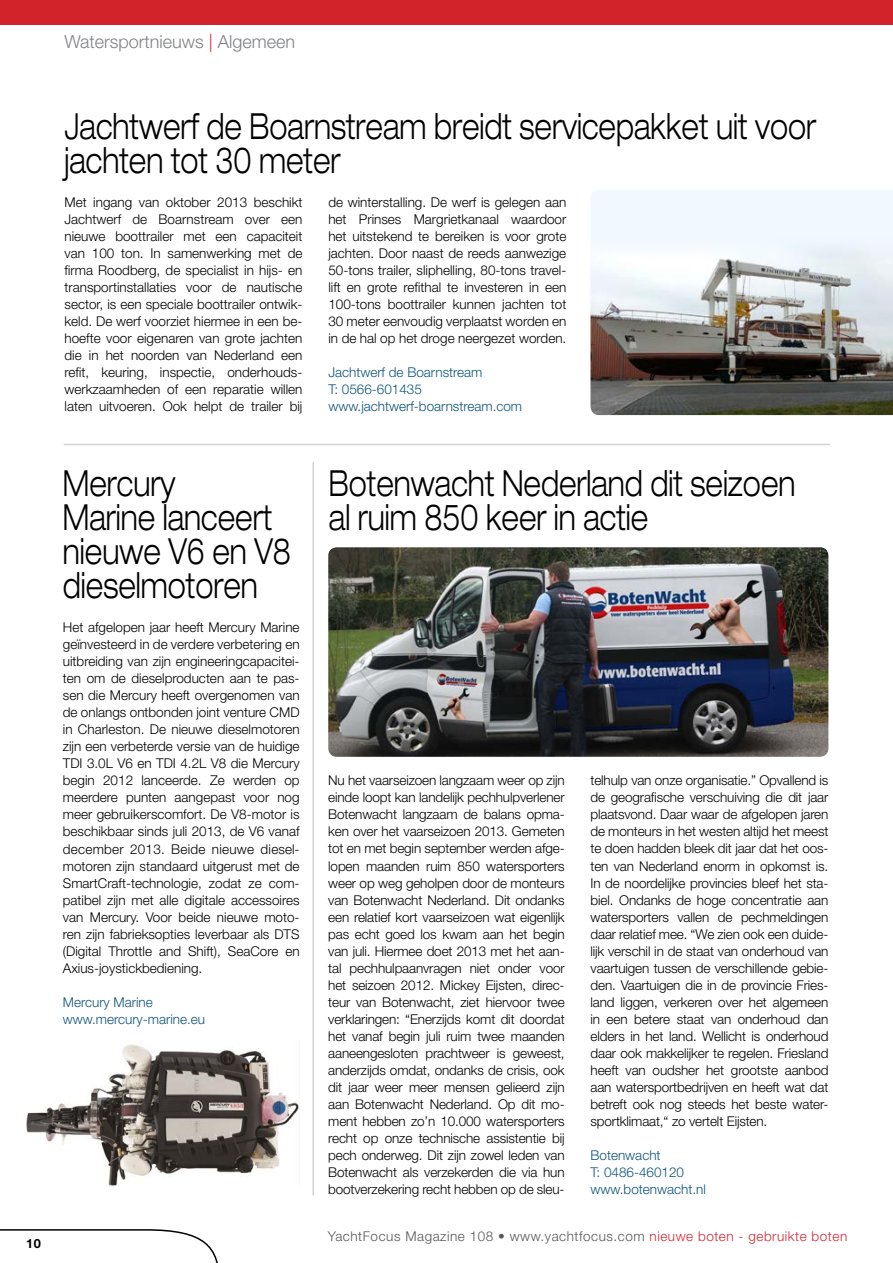
<style>
.page{position:relative;width:893px;height:1263px;background:#fff}
.page>*{position:absolute;margin:0;border:0;box-sizing:border-box;transform-origin:0 0}
.t1{font:300 expanded 36px/34px "Helvetica Neue";color:#000;scale:.75 1}
.t2{font:300 18px "Helvetica Neue";color:#808285}
.t3{font:300 13.5px/17px "Helvetica Neue";color:#000;text-align:justify}
.t4{font:300 13.5px/17px "Helvetica Neue";color:#0f557b}
.t5{font:300 13.5px "Helvetica Neue";letter-spacing:.04em;color:#58595b}
.t6{font:700 12.75px "Helvetica Neue";color:#000}
.s1{color:#d2232a}
.s2{color:#d22a35}
</style>
<div class="page">
<div style="left:0;top:0;width:893px;height:25px;background:#d2232a"></div>
<hr style="left:64px;top:444px;width:766px;height:1px;background:#d1d3d4">
<svg style="left:0;top:1229px;width:218px;height:34px"></svg>
<hr style="left:312px;top:462px;width:2px;height:733px;background:#d1d3d4">
<div style="left:591px;top:190px;width:302px;height:48px;background:#f1f8ff"></div>
<img style="left:591px;top:238px;width:302px;height:177px">
<img style="left:328px;top:547px;width:500px;height:210px">
<img style="left:26px;top:1044px;width:274px;height:141px">
<h2 class="t2" style="left:64px;top:31px;width:232px">Watersportnieuws <span class="s1">|</span> Algemeen</h2>
<h1 class="t1" style="left:64px;top:109px;width:1004px">Jachtwerf de Boarnstream breidt servicepakket uit voor jachten tot 30 meter</h1>
<p class="t3" style="left:65px;top:194px;width:239px">Met ingang van oktober 2013 beschikt Jachtwerf de Boarnstream over een nieuwe boottrailer met een capaciteit van 100 ton. In samenwerking met de firma Roodberg, de specialist in hijs- en transportinstallaties voor de nautische sector, is een speciale boottrailer ontwik&shy;keld. De werf voorziet hiermee in een be&shy;hoefte voor eigenaren van grote jachten die in het noorden van Nederland een refit, keuring, inspectie, onderhouds&shy;werkzaamheden of een reparatie willen laten uitvoeren. Ook helpt de trailer bij</p>
<p class="t3" style="left:328px;top:194px;width:239px">de winterstalling. De werf is gelegen aan het Prinses Margrietkanaal waardoor het uitstekend te bereiken is voor grote jachten. Door naast de reeds aanwezige 50-tons trailer, sliphelling, 80-tons travel&shy;lift en grote refithal te investeren in een 100-tons boottrailer kunnen jachten tot 30 meter eenvoudig verplaatst worden en in de hal op het droge neergezet worden.</p>
<p class="t4" style="left:328px;top:364px;width:195px">Jachtwerf de Boarnstream<br>T: 0566-601435 www.jachtwerf-boarnstream.com</p>
<h1 class="t1" style="left:63px;top:466px;width:306px">Mercury<br>Marine lanceert nieuwe V6 en V8 dieselmotoren</h1>
<p class="t3" style="left:63px;top:619px;width:238px">Het afgelopen jaar heeft Mercury Marine geïnvesteerd in de verdere verbetering en uitbreiding van zijn engineeringcapacitei&shy;ten om de dieselproducten aan te pas&shy;sen die Mercury heeft overgenomen van de onlangs ontbonden joint venture CMD in Charleston. De nieuwe dieselmotoren zijn een verbeterde versie van de huidige TDI 3.0L V6 en TDI 4.2L V8 die Mercury begin 2012 lanceerde. Ze werden op meerdere punten aangepast voor nog meer gebruikerscomfort. De V8-motor is beschikbaar sinds juli 2013, de V6 vanaf december 2013. Beide nieuwe diesel&shy;motoren zijn standaard uitgerust met de SmartCraft-technologie, zodat ze com&shy;patibel zijn met alle digitale accessoires van Mercury. Voor beide nieuwe moto&shy;ren zijn fabrieksopties leverbaar als DTS (Digital Throttle and Shift), SeaCore en Axius-joystickbediening.</p>
<p class="t4" style="left:63px;top:993px;width:144px">Mercury Marine www.mercury-marine.eu</p>
<p class="t6" style="left:26px;top:1235px;width:16px">10</p>
<h1 class="t1" style="left:329px;top:466px;width:624px">Botenwacht Nederland dit seizoen al ruim 850 keer in actie</h1>
<p class="t3" style="left:328px;top:772px;width:238px">Nu het vaarseizoen langzaam weer op zijn einde loopt kan landelijk pechhulpverlener Botenwacht langzaam de balans opma&shy;ken over het vaarseizoen 2013. Gemeten tot en met begin september werden afge&shy;lopen maanden ruim 850 watersporters weer op weg geholpen door de monteurs van Botenwacht Nederland. Dit ondanks een relatief kort vaarseizoen wat eigenlijk pas echt goed los kwam aan het begin van juli. Hiermee doet 2013 met het aan&shy;tal pechhulpaanvragen niet onder voor het seizoen 2012. Mickey Eijsten, direc&shy;teur van Botenwacht, ziet hiervoor twee verklaringen: “Enerzijds komt dit doordat het vanaf begin juli ruim twee maanden aaneengesloten prachtweer is geweest, anderzijds omdat, ondanks de crisis, ook dit jaar weer meer mensen gelieerd zijn aan Botenwacht Nederland. Op dit mo&shy;ment hebben zo’n 10.000 watersporters recht op onze technische assistentie bij pech onderweg. Dit zijn zowel leden van Botenwacht als verzekerden die via hun bootverzekering recht hebben op de sleu-</p>
<p class="t3" style="left:591px;top:772px;width:239px">telhulp van onze organisatie.” Opvallend is de geografische verschuiving die dit jaar plaatsvond. Daar waar de afgelopen jaren de monteurs in het westen altijd het meest te doen hadden bleek dit jaar dat het oos&shy;ten van Nederland enorm in opkomst is.<br>In de noordelijke provincies bleef het sta&shy;biel. Ondanks de hoge concentratie aan watersporters vallen de pechmeldingen daar relatief mee. “We zien ook een duide&shy;lijk verschil in de staat van onderhoud van vaartuigen tussen de verschillende gebie&shy;den. Vaartuigen die in de provincie Fries&shy;land liggen, verkeren over het algemeen in een betere staat van onderhoud dan elders in het land. Wellicht is onderhoud daar ook makkelijker te regelen. Friesland heeft van oudsher het grootste aanbod aan watersportbedrijven en heeft wat dat betreft ook nog steeds het beste water&shy;sportklimaat,“ zo vertelt Eijsten.</p>
<p class="t4" style="left:591px;top:1146px;width:117px">Botenwacht<br>T: 0486-460120 www.botenwacht.nl</p>
<p class="t5" style="left:328px;top:1228px;width:521px">YachtFocus Magazine 108 • www.yachtfocus.com <span class="s2">nieuwe boten - gebruikte boten</span></p>
</div>
